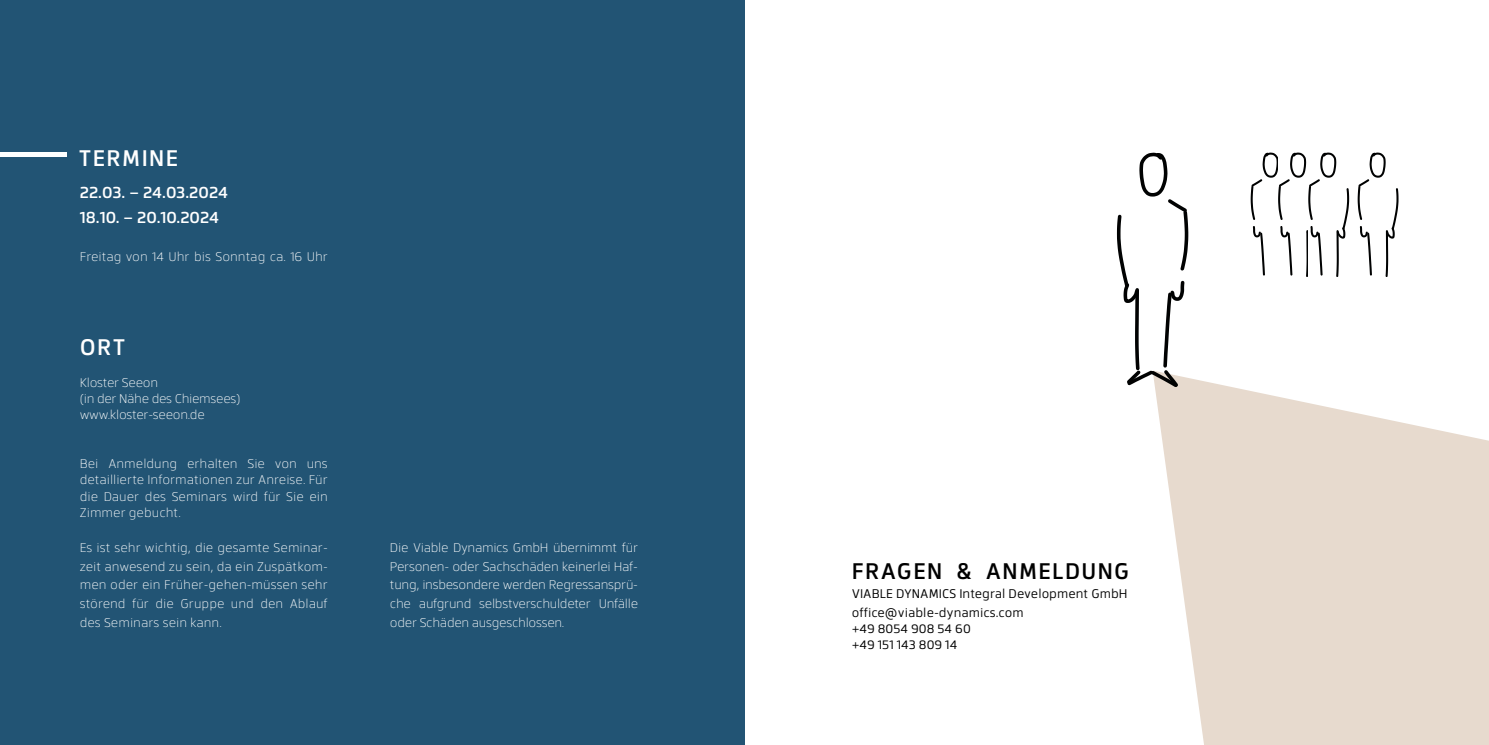
<style>
.page{position:relative;width:1489px;height:745px;background:#fff}
.page>*{position:absolute;margin:0;border:0;box-sizing:border-box;transform-origin:0 0}
.t1{font:500 22.5px "Facto";letter-spacing:.06em;color:#000}
.t2{font:500 22.5px "Facto";letter-spacing:.06em;color:#fff}
.t3{font:500 16.25px/25px "Facto";color:#fff}
.t4{font:300 12.5px/18.8px "Facto";color:#fff;text-align:justify}
.t5{font:12.5px/18.8px "Facto";color:#000}
.t6{font:300 12.5px/16.2px "Facto";letter-spacing:-.025em;color:#fff}
</style>
<div class="page">
<svg style="left:1155px;top:378px;width:333px;height:366px;background:#eadfd5"></svg>
<div style="left:0;top:0;width:744px;height:744px;background:#225474"></div>
<svg style="left:1250px;top:152px;width:99px;height:124px"></svg>
<svg style="left:1357px;top:152px;width:41px;height:124px"></svg>
<svg style="left:1116px;top:152px;width:72px;height:235px"></svg>
<hr style="left:0;top:152px;width:66px;height:4px;background:#fff">
<h1 class="t2" style="left:79px;top:141px;width:100px">TERMINE</h1>
<h2 class="t3" style="left:80px;top:179px;width:150px">22.03. – 24.03.2024<br>18.10. – 20.10.2024</h2>
<p class="t4" style="left:80px;top:246px;width:250px">Freitag von 14 Uhr bis Sonntag ca. 16 Uhr</p>
<h1 class="t2" style="left:80px;top:330px;width:47px">ORT</h1>
<p class="t6" style="left:80px;top:373px;width:162px">Kloster Seeon<br>(in der Nähe des Chiemsees) www.kloster-seeon.de</p>
<p class="t4" style="left:80px;top:454px;width:250px;line-height:16.2px">Bei Anmeldung erhalten Sie von uns detaillierte Informationen zur Anreise. Für die Dauer des Seminars wird für Sie ein Zimmer gebucht.</p>
<p class="t4" style="left:80px;top:537px;width:250px">Es ist sehr wichtig, die gesamte Seminar&shy;zeit anwesend zu sein, da ein Zuspätkom&shy;men oder ein Früher-gehen-müssen sehr störend für die Gruppe und den Ablauf des Seminars sein kann.</p>
<p class="t4" style="left:390px;top:537px;width:250px">Die Viable Dynamics GmbH übernimmt für Personen- oder Sachschäden keinerlei Haf&shy;tung, insbesondere werden Regressansprü&shy;che aufgrund selbstverschuldeter Unfälle oder Schäden ausgeschlossen.</p>
<h1 class="t1" style="left:851px;top:554px;width:279px">FRAGEN &amp; ANMELDUNG</h1>
<p class="t5" style="left:851px;top:583px;width:277px">VIABLE DYNAMICS Integral Development GmbH office@viable-dynamics.com</p>
<p class="t5" style="left:851px;top:619px;width:121px;line-height:16.2px">+49 8054 908 54 60 +49 151 143 809 14</p>
</div>
